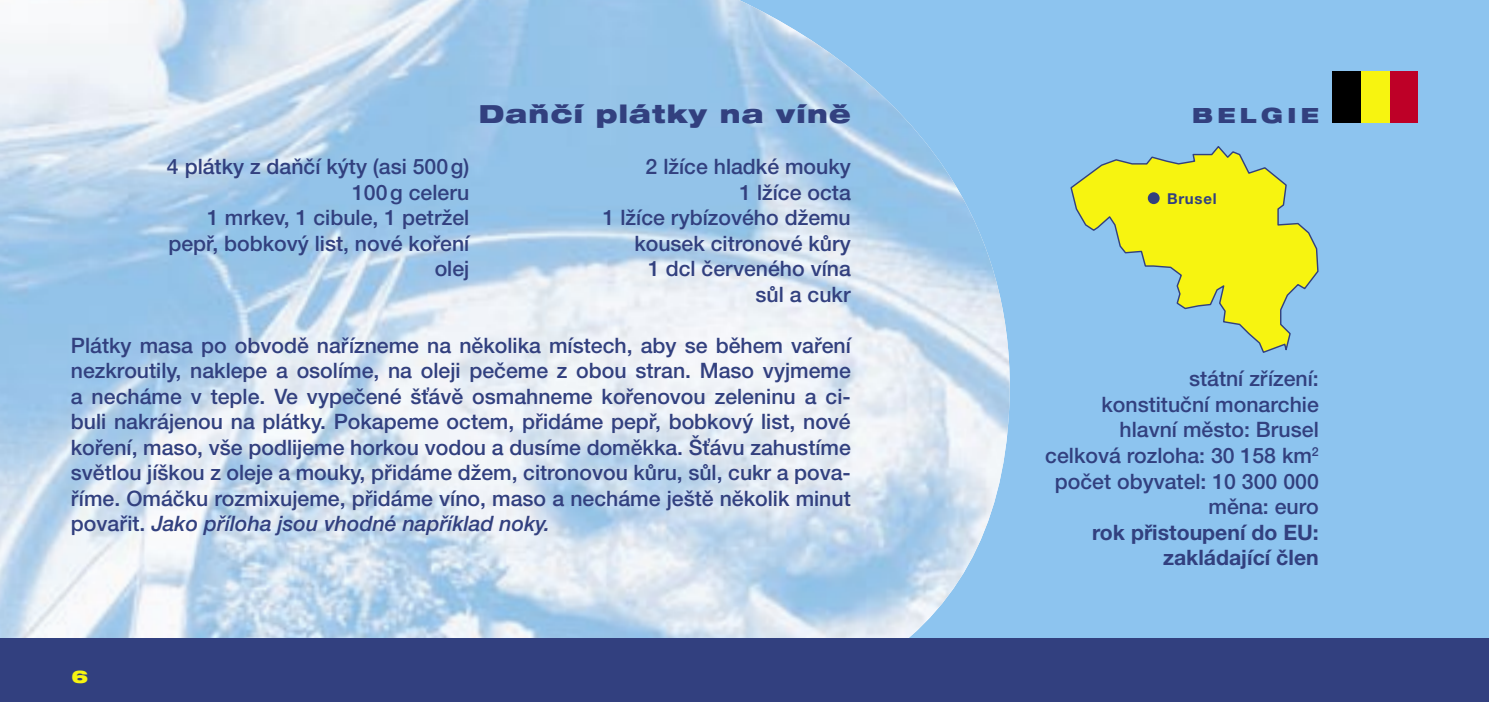
<style>
.page{position:relative;width:1489px;height:702px;background:#fff}
.page>*{position:absolute;margin:0;border:0;box-sizing:border-box;transform-origin:0 0}
.t1{font:900 expanded 25px "Helvetica Neue CE";letter-spacing:.05em;color:#32407f}
.t2{font:500 21.25px/25.5px "Helvetica Neue CE";color:#32407f;text-align:justify}
.t3{font:700 21.25px "Helvetica Neue CE";color:#32407f}
.t4{font:900 expanded 21px "Helvetica Neue CE";letter-spacing:.215em;color:#32407f}
.t5{font:900 expanded 17.5px "Helvetica Neue CE";color:#f7f410}
.t6{font:700 15px "Helvetica Neue CE";letter-spacing:.05em;color:#32407f}
.s1{font-style:italic}
</style>
<div class="page">
<div style="left:0;top:0;width:1488px;height:654px;background:#8dc4ef"></div>
<img style="left:0;top:0;width:1010px;height:638px">
<div style="left:0;top:638px;width:1488px;height:64px;background:#32407f"></div>
<hr style="left:1488px;top:0;width:1px;height:654px;background:#8dc4ef">
<hr style="left:1488px;top:638px;width:1px;height:64px;background:#32407f">
<div style="left:1332px;top:71px;width:85px;height:52px;background:#be0027"></div>
<div style="left:1332px;top:71px;width:28px;height:52px;background:#000"></div>
<div style="left:1360px;top:71px;width:29px;height:52px;background:#f7f410"></div>
<svg style="left:1070px;top:146px;width:248px;height:207px"></svg>
<div style="left:1147px;top:192px;width:12px;height:12px;background:#32407f;border-radius:50%"></div>
<p class="t1" style="left:479px;top:98px;width:373px">Daňčí plátky na víně</p>
<p class="t2" style="left:645px;top:156px;width:207px">2 lžíce hladké mouky</p>
<p class="t2" style="left:739px;top:181px;width:113px">1 lžíce octa</p>
<p class="t2" style="left:602px;top:207px;width:249px">1 lžíce rybízového džemu</p>
<p class="t2" style="left:634px;top:232px;width:218px">kousek citronové kůry</p>
<p class="t2" style="left:648px;top:258px;width:204px">1 dcl červeného vína</p>
<p class="t2" style="left:755px;top:283px;width:97px">sůl a cukr</p>
<p class="t2" style="left:71px;top:334px;width:781px">Plátky masa po obvodě nařízneme na několika místech, aby se během vaření nezkroutily, naklepe a osolíme, na oleji pečeme z obou stran. Maso vyjmeme a necháme v teple. Ve vypečené šťávě osmahneme kořenovou zeleninu a ci&shy;buli nakrájenou na plátky. Pokapeme octem, přidáme pepř, bobkový list, nové koření, maso, vše podlijeme horkou vodou a dusíme doměkka. Šťávu zahustíme světlou jíškou z oleje a mouky, přidáme džem, citronovou kůru, sůl, cukr a pova&shy;říme. Omáčku rozmixujeme, přidáme víno, maso a necháme ještě několik minut povařit. <span class="s1">Jako příloha jsou vhodné například noky.</span></p>
<p class="t2" style="left:167px;top:156px;width:304px">4 plátky z daňčí kýty (asi 500 g)</p>
<p class="t2" style="left:352px;top:181px;width:119px">100 g celeru</p>
<p class="t2" style="left:207px;top:207px;width:264px">1 mrkev, 1 cibule, 1 petržel</p>
<p class="t2" style="left:168px;top:232px;width:302px">pepř, bobkový list, nové koření</p>
<p class="t2" style="left:434px;top:258px;width:36px">olej</p>
<p class="t5" style="left:71px;top:665px;width:18px">6</p>
<p class="t4" style="left:1191px;top:102px;width:128px">BELGIE</p>
<p class="t6" style="left:1166px;top:189px;width:51px">Brusel</p>
<p class="t2" style="left:1188px;top:368px;width:131px">státní zřízení:</p>
<p class="t2" style="left:1101px;top:394px;width:219px">konstituční monarchie</p>
<p class="t2" style="left:1119px;top:419px;width:201px">hlavní město: Brusel</p>
<p class="t2" style="left:1045px;top:445px;width:275px">celková rozloha: 30 158 km<sup>2</sup></p>
<p class="t2" style="left:1054px;top:470px;width:265px">počet obyvatel: 10 300 000</p>
<p class="t2" style="left:1208px;top:496px;width:112px">měna: euro</p>
<p class="t3" style="left:1091px;top:519px;width:228px">rok přistoupení do EU:</p>
<p class="t3" style="left:1162px;top:544px;width:157px">zakládající člen</p>
</div>
